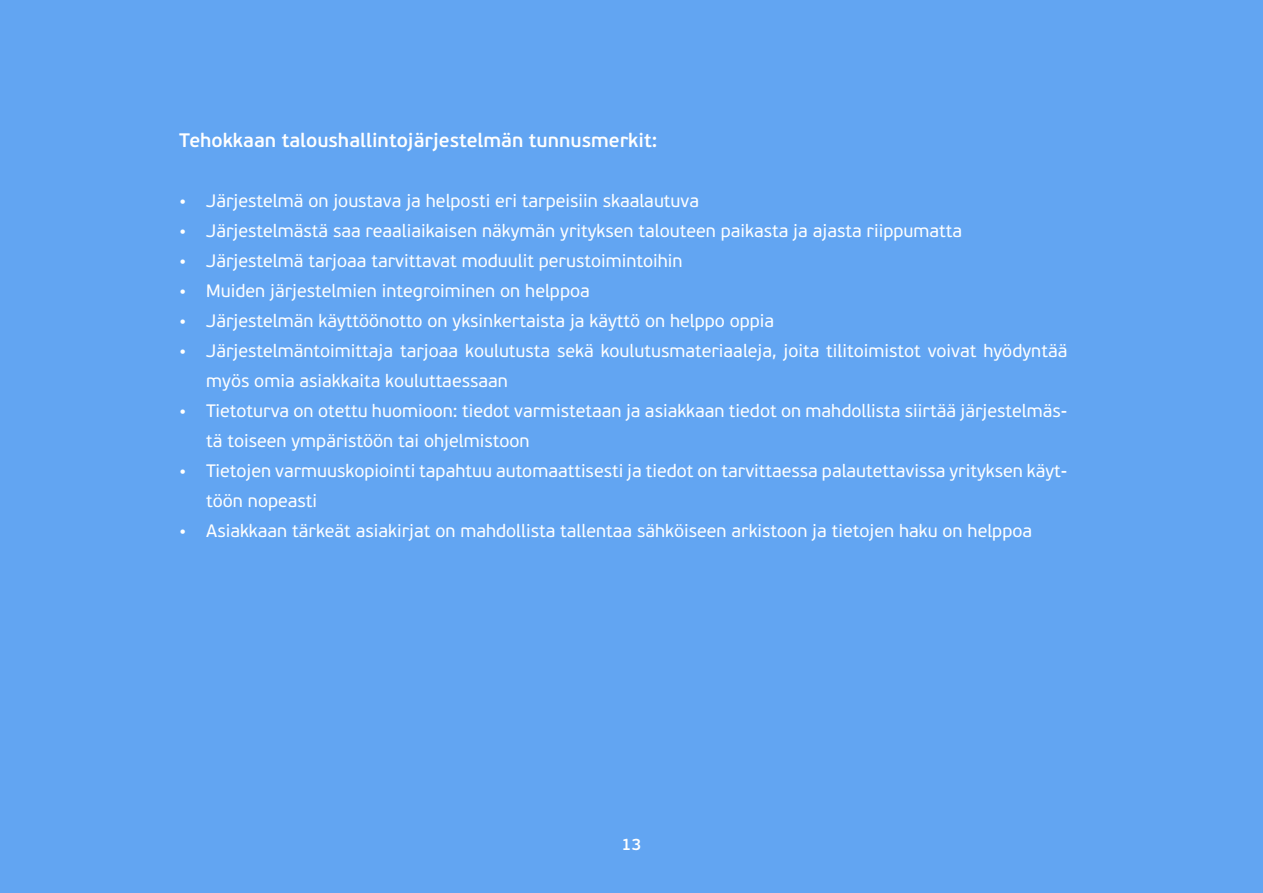
<style>
.page{position:relative;width:1263px;height:893px;background:#62a5f2}
.page>*{position:absolute;margin:0;border:0;box-sizing:border-box;transform-origin:0 0}
.InfoboxLeipis{font:600 19.5px "PF Beau Sans Pro";color:#fff}
.t1{font:18px/30px "PF Beau Sans Pro";color:#fff}
.t2{font:600 16.5px "PF Beau Sans Pro";color:#fff}
</style>
<div class="page">
<p class="InfoboxLeipis" style="left:179px;top:129px;width:479px">Tehokkaan taloushallintojärjestelmän tunnusmerkit:</p>
<p class="t1" style="left:179px;top:186px;width:521px">• Järjestelmä on joustava ja helposti eri tarpeisiin skaalautuva</p>
<p class="t1" style="left:179px;top:216px;width:784px">• Järjestelmästä saa reaaliaikaisen näkymän yrityksen talouteen paikasta ja ajasta riippumatta</p>
<p class="t1" style="left:179px;top:246px;width:505px">• Järjestelmä tarjoaa tarvittavat moduulit perustoimintoihin</p>
<p class="t1" style="left:179px;top:276px;width:412px">• Muiden järjestelmien integroiminen on helppoa</p>
<p class="t1" style="left:179px;top:306px;width:596px">• Järjestelmän käyttöönotto on yksinkertaista ja käyttö on helppo oppia</p>
<p class="t1" style="left:206px;top:336px;width:863px;text-indent:-27px">• Järjestelmäntoimittaja tarjoaa koulutusta sekä koulutusmateriaaleja, joita tilitoimistot voivat hyödyntää myös omia asiakkaita kouluttaessaan</p>
<p class="t1" style="left:206px;top:396px;width:863px;text-indent:-27px">• Tietoturva on otettu huomioon: tiedot varmistetaan ja asiakkaan tiedot on mahdollista siirtää järjestelmäs&shy;tä toiseen ympäristöön tai ohjelmistoon</p>
<p class="t1" style="left:206px;top:456px;width:863px;text-indent:-27px">• Tietojen varmuuskopiointi tapahtuu automaattisesti ja tiedot on tarvittaessa palautettavissa yrityksen käyt&shy;töön nopeasti</p>
<p class="t1" style="left:179px;top:516px;width:854px">• Asiakkaan tärkeät asiakirjat on mahdollista tallentaa sähköiseen arkistoon ja tietojen haku on helppoa</p>
<p class="t2" style="left:621px;top:834px;width:22px">13</p>
</div>
